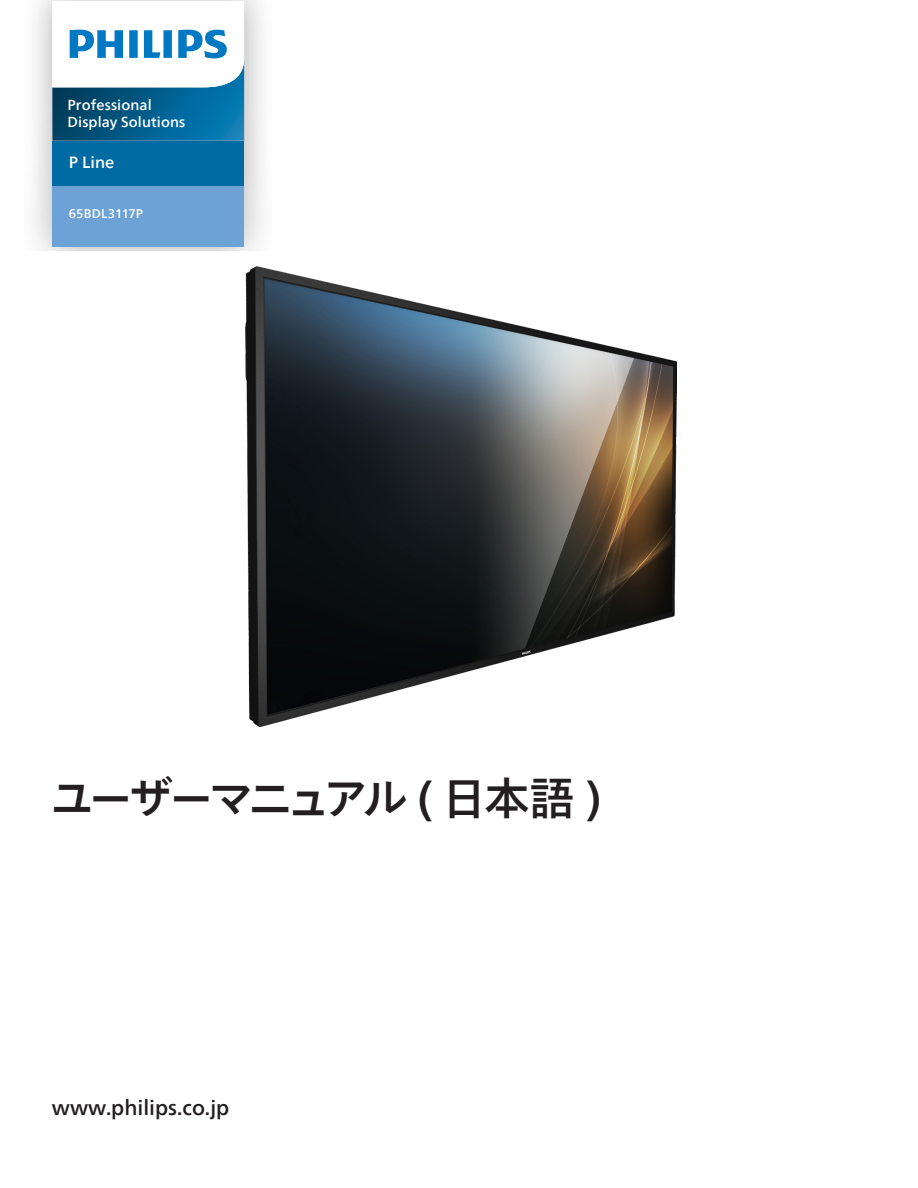
<style>
.page{position:relative;width:918px;height:1188px;background:#fff}
.page>*{position:absolute;margin:0;border:0;box-sizing:border-box;transform-origin:0 0}
.t1{font:500 45px "Tazugane Gothic Std N";letter-spacing:-.125em;color:#231f20}
.t2{font:500 21px "Neue Frutiger World";color:#231f20}
.t3{font:500 16.2px "Neue Frutiger World";color:#fff}
.t4{font:500 14.4px/17.2px "Neue Frutiger World";letter-spacing:.01em;color:#fff}
.t5{font:500 12.6px "Neue Frutiger World";letter-spacing:.005em;color:#fff}
.s1{font-family:"Neue Frutiger World"}
</style>
<div class="page">
<img style="left:36px;top:1px;width:226px;height:96px">
<svg style="left:52px;top:1px;width:192px;height:96px"></svg>
<img style="left:35px;top:97px;width:228px;height:38px">
<img style="left:34px;top:135px;width:229px;height:116px">
<div style="left:52px;top:186px;width:192px;height:60px;background:#6ca2d6"></div>
<img style="left:246px;top:266px;width:430px;height:461px">
<p class="t4" style="left:67px;top:97px;width:119px">Professional<br>Display Solutions</p>
<p class="t3" style="left:69px;top:149px;width:47px">P Line</p>
<p class="t5" style="left:69px;top:204px;width:76px">65BDL3117P</p>
<p class="t1" style="left:50px;top:766px;width:553px">ユーザーマニュアル <span class="s1">(</span> 日本語 <span class="s1">)</span></p>
<p class="t2" style="left:52px;top:1090px;width:179px">www.philips.co.jp</p>
</div>
